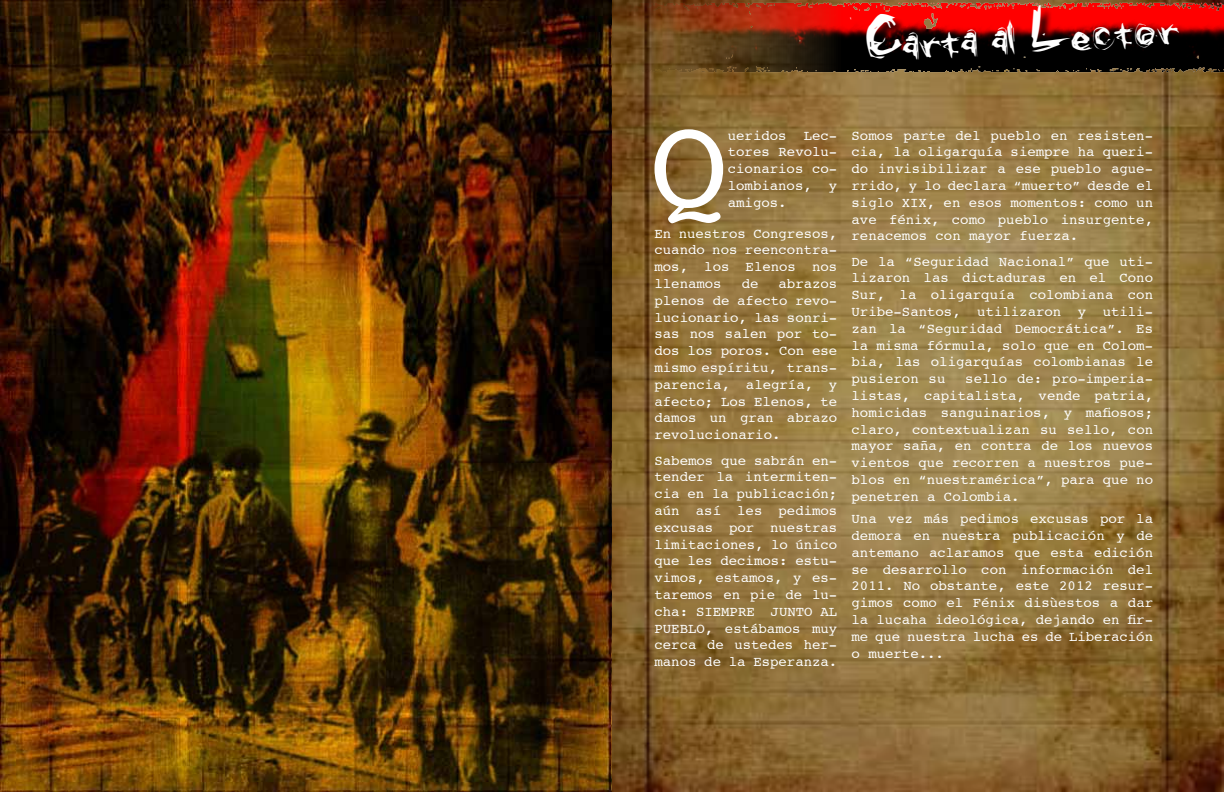
<style>
.page{position:relative;width:1224px;height:792px;background:#fff}
.page>*{position:absolute;margin:0;border:0;box-sizing:border-box;transform-origin:0 0}
.t1{font:130px "Courier";color:#fff}
.t2{font:32px "Grunge";color:#fff}
.t3{font:14px/16.8px "Courier";color:#fff;text-align:justify}
</style>
<div class="page">
<img style="left:0;top:0;width:612px;height:792px">
<svg style="left:612px;top:75px;width:612px;height:717px;background:#91723c"></svg>
<img style="left:612px;top:0;width:612px;height:75px">
<div style="left:852px;top:7px;width:339px;height:64px;background:#000;opacity:.75"></div>
<h2 class="t2" style="left:851px;top:34px;width:329px;rotate:-3deg">Carta al Lector</h2>
<h1 class="t1" style="left:650px;top:65px;width:80px">Q</h1>
<p class="t3" style="left:728px;top:126px;width:111px">ueridos Lec&shy;tores Revolu&shy;cionarios co&shy;lombianos, y amigos.</p>
<p class="t3" style="left:655px;top:225px;width:184px">En nuestros Congresos, cuando nos reencontra&shy;mos, los Elenos nos llenamos</p>
<p class="t3" style="left:655px;top:275px;width:184px;text-indent:124px">abrazos plenos de afecto revo&shy;lucionario, las sonri&shy;sas nos salen por to&shy;dos los poros. Con ese mismo espíritu, trans&shy;parencia, alegría, y afecto; Los Elenos, te damos un gran abrazo revolucionario.</p>
<p class="t3" style="left:655px;top:451px;width:184px">Sabemos que sabrán en&shy;tender la intermiten&shy;cia en la publicación; aún así les pedimos excusas por nuestras limitaciones, lo único que les decimos: estu&shy;vimos, estamos, y es&shy;taremos en pie de lu&shy;cha: SIEMPRE JUNTO AL PUEBLO, estábamos muy cerca de ustedes her&shy;manos de la Esperanza.</p>
<p class="t3" style="left:742px;top:275px;width:18px">de</p>
<p class="t3" style="left:852px;top:126px;width:303px">Somos parte del pueblo en resisten&shy;cia, la oligarquía siempre ha queri&shy;do invisibilizar a ese pueblo ague&shy;rrido, y lo declara “muerto” desde el siglo XIX, en esos momentos: como un ave fénix, como pueblo insurgente, renacemos con mayor fuerza.</p>
<p class="t3" style="left:852px;top:252px;width:303px">De la “Seguridad Nacional” que uti&shy;lizaron las dictaduras en el Cono Sur, la oligarquía colombiana con Uribe-Santos, utilizaron y utili&shy;zan la “Seguridad Democrática”. Es la misma fórmula, solo que en Colom&shy;bia, las oligarquías colombianas le pusieron su</p>
<p class="t3" style="left:852px;top:370px;width:303px;text-indent:114px">sello de: pro-imperia&shy;listas, capitalista, vende patria, homicidas sanguinarios, y mafiosos; claro, contextualizan su sello, con mayor saña, en contra de los nuevos vientos que recorren a nuestros pue&shy;blos en “nuestramérica”, para que no penetren a Colombia.</p>
<p class="t3" style="left:852px;top:510px;width:303px">Una vez más pedimos excusas por la demora en nuestra publicación y de antemano aclaramos que esta edición se desarrollo con información del 2011. No obstante, este 2012 resur&shy;gimos como el Fénix disùestos a dar la lucaha ideológica, dejando en fir&shy;me que nuestra lucha es de Liberación o muerte...</p>
</div>
